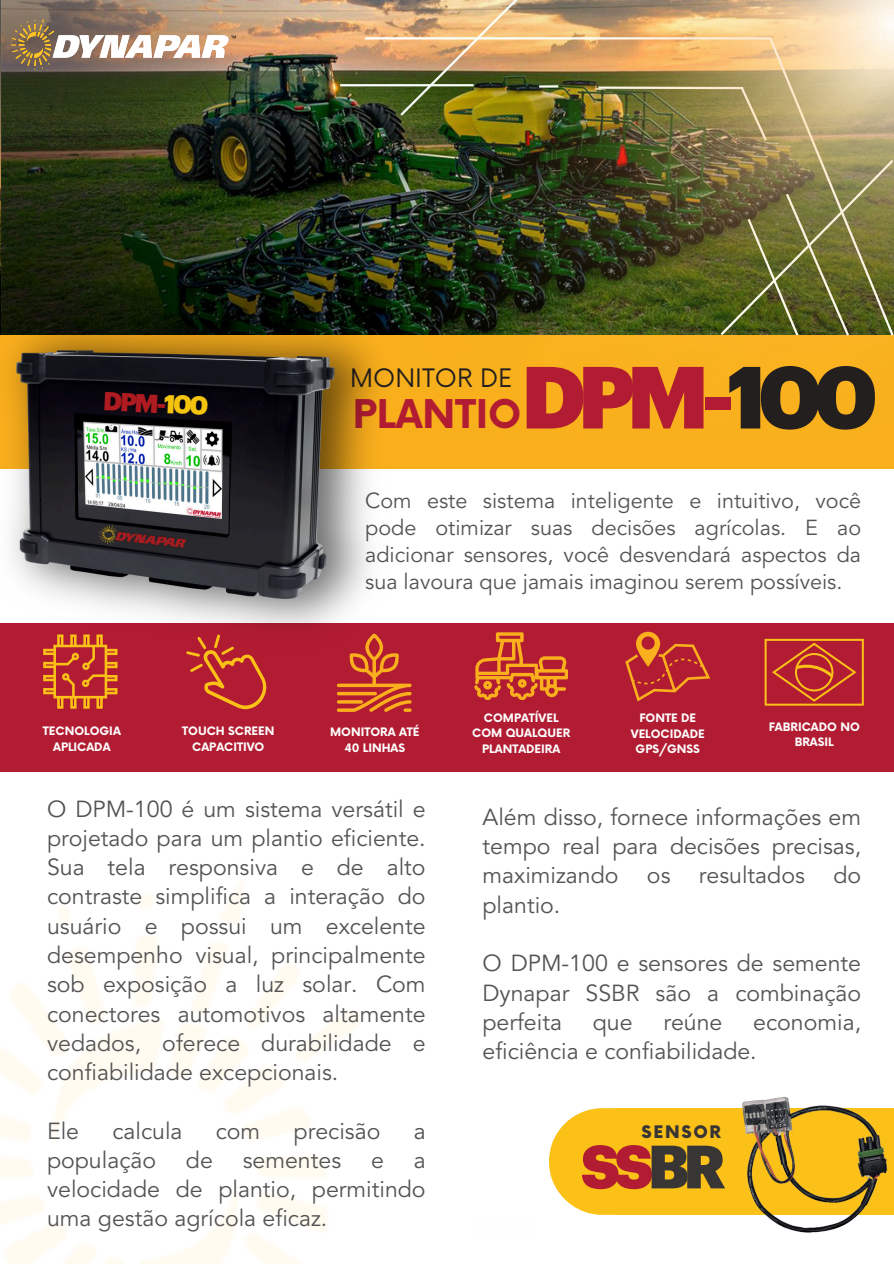
<style>
.page{position:relative;width:894px;height:1264px;background:#fff}
.page>*{position:absolute;margin:0;border:0;box-sizing:border-box;transform-origin:0 0}
.t1{font:900 86.1px "Graphik";letter-spacing:-.095em;color:#b21c32}
.t2{font:900 59.7px "Graphik";color:#b21c32}
.t3{font:700 38.55px "Now";color:#b21c32}
.t4{font:900 25.35px "Graphik";color:#ae1b20}
.t5{font:24.75px "Now";color:#231f1f}
.t6{font:23.1px/29.2px "Avenir LT Std";color:#545454;text-align:justify}
.t7{font:21.6px/27px "Avenir LT Std";color:#545454;text-align:justify}
.t8{font:900 16.95px "Now";letter-spacing:.1em;color:#383535}
.t9{font:700 11.4px/15.5px "Now";color:#fdfefd;text-align:center}
.s1{color:#f5c40f}
.s2{color:#231f1f}
.s3{color:#383535}
</style>
<div class="page">
<img style="left:278px;top:0;width:123px;height:293px">
<hr style="left:365px;top:37px;width:405px;height:2px;background:#fdfefd">
<div style="left:1px;top:335px;width:892px;height:134px;background:#faaf1d"></div>
<div style="left:0;top:623px;width:893px;height:148px;background:#b21c32"></div>
<svg style="left:190px;top:662px;width:77px;height:47px"></svg>
<svg style="left:43px;top:662px;width:74px;height:46px"></svg>
<svg style="left:625px;top:631px;width:85px;height:70px"></svg>
<img style="left:0;top:0;width:278px;height:293px">
<img style="left:12px;top:19px;width:224px;height:50px">
<svg style="left:474px;top:632px;width:93px;height:67px"></svg>
<svg style="left:337px;top:662px;width:74px;height:50px"></svg>
<svg style="left:549px;top:1108px;width:66px;height:106px"></svg>
<div style="left:615px;top:1108px;width:278px;height:106px;background:#fbc117"></div>
<img style="left:721px;top:1096px;width:172px;height:137px">
<hr style="left:340px;top:84px;width:133px;height:2px;background:#fdfefd">
<img style="left:401px;top:0;width:134px;height:335px">
<img style="left:535px;top:0;width:358px;height:336px">
<img style="left:0;top:293px;width:427px;height:369px">
<img style="left:98px;top:523px;width:92px;height:31px">
<svg style="left:764px;top:639px;width:99px;height:66px"></svg>
<p class="t4" style="left:104px;top:389px;width:107px;rotate:3deg">DPM-<span class="s1">100</span></p>
<p class="t9" style="left:43px;top:724px;width:79px">TECNOLOGIA</p>
<p class="t9" style="left:53px;top:739px;width:59px">APLICADA</p>
<p class="t9" style="left:182px;top:724px;width:94px">TOUCH SCREEN</p>
<p class="t9" style="left:192px;top:739px;width:73px">CAPACITIVO</p>
<p class="t1" style="left:521px;top:357px;width:358px">DPM-<span class="s2">100</span></p>
<p class="t5" style="left:350px;top:364px;width:164px">MONITOR DE</p>
<p class="t3" style="left:353px;top:394px;width:170px">PLANTIO</p>
<p class="t7" style="left:365px;top:488px;width:497px">Com este sistema inteligente e intuitivo, você pode otimizar suas decisões agrícolas. E ao adicionar sensores, você desvendará aspectos da sua lavoura que jamais imaginou serem possíveis.</p>
<h1 class="t9" style="left:330px;top:725px;width:91px">MONITORA ATÉ<br>40 LINHAS</h1>
<p class="t9" style="left:472px;top:710px;width:99px">COMPATÍVEL<br>COM QUALQUER<br>PLANTADEIRA</p>
<p class="t9" style="left:630px;top:711px;width:75px">FONTE DE<br>VELOCIDADE<br>GPS/GNSS</p>
<p class="t9" style="left:768px;top:719px;width:93px">FABRICADO NO<br>BRASIL</p>
<p class="t6" style="left:47px;top:796px;width:380px">O DPM-100 é um sistema versátil e projetado para um plantio eficiente.<br>Sua tela responsiva e de alto contraste simplifica a interação do usuário e possui um excelente desempenho visual, principalmente sob exposição a luz solar. Com conectores automotivos altamente vedados, oferece durabilidade e confiabilidade excepcionais.</p>
<p class="t6" style="left:47px;top:1117px;width:34px">Ele</p>
<p class="t6" style="left:112px;top:1117px;width:72px">calcula</p>
<p class="t6" style="left:216px;top:1117px;width:46px">com</p>
<p class="t6" style="left:293px;top:1117px;width:88px">precisão</p>
<p class="t6" style="left:413px;top:1117px;width:13px">a</p>
<p class="t6" style="left:47px;top:1147px;width:111px">população</p>
<p class="t6" style="left:186px;top:1147px;width:28px">de</p>
<p class="t6" style="left:243px;top:1147px;width:100px">sementes</p>
<p class="t6" style="left:371px;top:1147px;width:14px">e</p>
<p class="t6" style="left:47px;top:1147px;width:380px;text-indent:366px">a velocidade de plantio, permitindo uma gestão agrícola eficaz.</p>
<h5 class="t6" style="left:482px;top:804px;width:380px">Além disso, fornece informações em tempo real para decisões precisas, maximizando os resultados do plantio.</h5>
<h3 class="t6" style="left:482px;top:950px;width:380px">O DPM-100 e sensores de semente Dynapar SSBR são a combinação perfeita</h3>
<h3 class="t6" style="left:592px;top:1009px;width:41px">que</h3>
<h3 class="t6" style="left:663px;top:1009px;width:61px">reúne</h3>
<h3 class="t6" style="left:482px;top:1009px;width:380px;text-indent:271px">economia, eficiência e confiabilidade.</h3>
<p class="t8" style="left:641px;top:1122px;width:81px">SENSOR</p>
<p class="t2" style="left:580px;top:1139px;width:146px">SS<span class="s3">BR</span></p>
</div>
